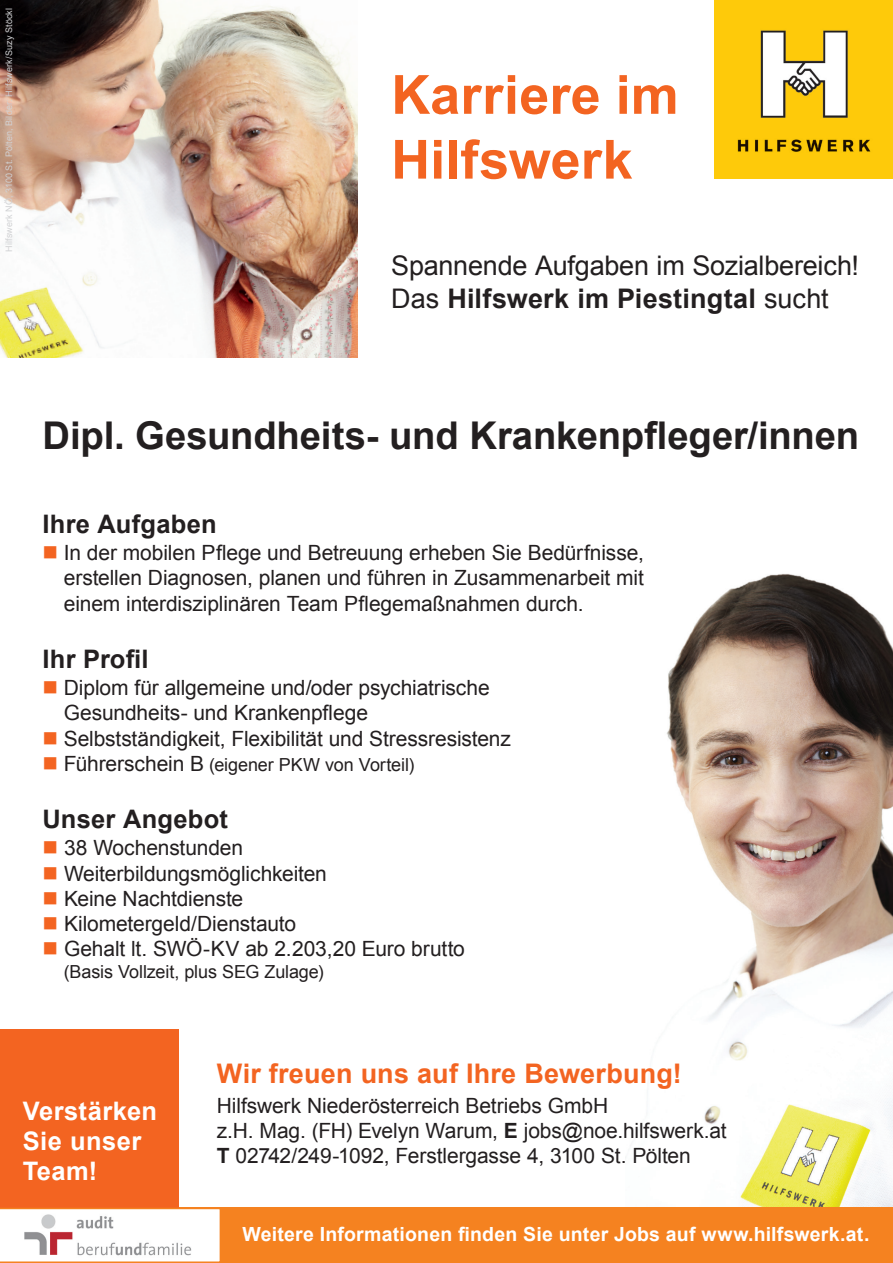
<style>
.page{position:relative;width:893px;height:1263px;background:#fff}
.page>*{position:absolute;margin:0;border:0;box-sizing:border-box;transform-origin:0 0}
.t1{font:700 54px/64.8px "Arial";letter-spacing:.005em;color:#f36421}
.t2{font:700 38.25px "Arial";letter-spacing:-.005em;color:#231f20}
.t3{font:27px/33px "Arial";letter-spacing:-.01em;color:#231f20}
.t4{font:700 27px "Arial";letter-spacing:.01em;color:#f36421}
.t5{font:700 25.5px "Arial";letter-spacing:.01em;color:#231f20}
.t6{font:700 25.5px/30px "Arial";letter-spacing:.015em;color:#fff}
.t7{font:21px/25.2px "Arial";letter-spacing:-.005em;color:#231f20}
.t8{font:700 19.5px "Arial";letter-spacing:.01em;color:#fff}
.t9{font:18px "Arial";letter-spacing:-.005em;color:#231f20}
.t10{font:9px "Arial";letter-spacing:.015em;color:#d1d2d4}
.s1{font-weight:700}
.s2{color:#f36421}
.s3{font-size:21px}
</style>
<div class="page">
<img style="left:0;top:0;width:357px;height:357px">
<img style="left:626px;top:574px;width:267px;height:634px">
<div style="left:0;top:1208px;width:893px;height:55px;background:#f58220"></div>
<img style="left:714px;top:0;width:179px;height:179px">
<div style="left:0;top:1029px;width:179px;height:179px;background:#f36421"></div>
<svg style="left:0;top:1209px;width:220px;height:53px;background:#f4eeee"></svg>
<p class="t10" style="left:3px;top:252px;width:245px;rotate:-90deg">Hilfswerk NÖ, 3100 St. Pölten, Bilder: Hilfswerk/Suzy Stöckl</p>
<h1 class="t1" style="left:391px;top:64px;width:289px">Karriere im<br>Hilfswerk</h1>
<p class="t3" style="left:391px;top:249px;width:469px">Spannende Aufgaben im Sozialbereich!<br>Das <span class="s1">Hilfswerk im Piestingtal</span> sucht</p>
<h2 class="t2" style="left:43px;top:410px;width:818px">Dipl. Gesundheits- und Krankenpfleger/innen</h2>
<p class="t5" style="left:43px;top:507px;width:176px">Ihre Aufgaben</p>
<p class="t7" style="left:64px;top:540px;width:582px;text-align:justify;text-indent:-21px"><span class="s2">■</span> In der mobilen Pflege und Betreuung erheben Sie Bedürfnisse, erstellen Diagnosen, planen und führen in Zusammenarbeit mit einem interdisziplinären Team Pflegemaßnahmen durch.</p>
<p class="t5" style="left:43px;top:642px;width:107px">Ihr Profil</p>
<p class="t7" style="left:64px;top:675px;width:427px;text-indent:-21px"><span class="s2">■</span> Diplom für allgemeine und/oder psychiatrische<br>Gesundheits- und Krankenpflege</p>
<p class="t7" style="left:43px;top:726px;width:470px"><span class="s2">■</span> Selbstständigkeit, Flexibilität und Stressresistenz</p>
<p class="t9" style="left:43px;top:753px;width:374px"><span class="s2">■</span> <span class="s3">Führerschein B</span> (eigener PKW von Vorteil)</p>
<p class="t5" style="left:43px;top:802px;width:187px">Unser Angebot</p>
<p class="t7" style="left:43px;top:836px;width:202px"><span class="s2">■</span> 38 Wochenstunden</p>
<p class="t7" style="left:43px;top:861px;width:286px"><span class="s2">■</span> Weiterbildungsmöglichkeiten</p>
<p class="t7" style="left:43px;top:886px;width:202px"><span class="s2">■</span> Keine Nachtdienste</p>
<p class="t7" style="left:43px;top:911px;width:255px"><span class="s2">■</span> Kilometergeld/Dienstauto</p>
<p class="t7" style="left:43px;top:936px;width:424px"><span class="s2">■</span> Gehalt lt. SWÖ-KV ab 2.203,20 Euro brutto</p>
<p class="t9" style="left:64px;top:960px;width:261px">(Basis Vollzeit, plus SEG Zulage)</p>
<p class="t6" style="left:23px;top:1096px;width:136px">Verstärken<br>Sie unser<br>Team!</p>
<p class="t4" style="left:217px;top:1055px;width:466px">Wir freuen uns auf Ihre Bewerbung!</p>
<p class="t7" style="left:217px;top:1093px;width:511px">Hilfswerk Niederösterreich Betriebs GmbH<br>z.H. Mag. (FH) Evelyn Warum, <span class="s1">E</span> jobs@noe.hilfswerk.at<br><span class="s1">T</span> 02742/249-1092, Ferstlergasse 4, 3100 St. Pölten</p>
<p class="t8" style="left:242px;top:1221px;width:629px">Weitere Informationen finden Sie unter Jobs auf www.hilfswerk.at.</p>
</div>
